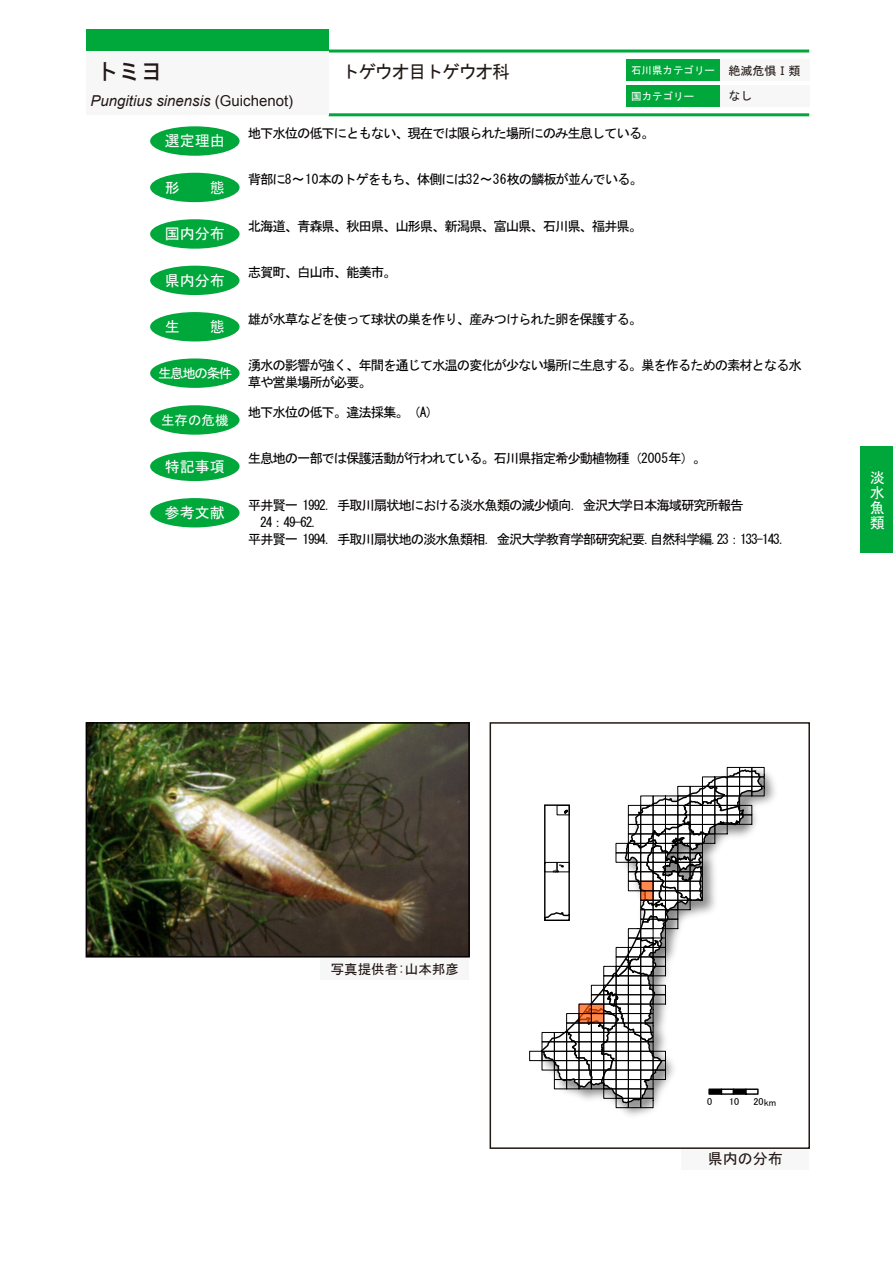
<style>
.page{position:relative;width:893px;height:1263px;background:#fff}
.page>*{position:absolute;margin:0;border:0;box-sizing:border-box;transform-origin:0 0}
.t1{font:24px "MS Gothic";color:#221815}
.t2{font:18px "MS Gothic";letter-spacing:-.07em;color:#221815}
.t3{font:15px/15px "MS Gothic";color:#fff;text-align:justify}
.t4{font:italic 15px "Arial";color:#221815}
.t5{font:15px "MS Gothic";color:#221815}
.t6{font:13.5px/17px "MS Gothic";letter-spacing:-.09em;color:#040000}
.t7{font:13.5px "MS Gothic";letter-spacing:-.1em;color:#fff}
.t8{font:13.5px "MS Gothic";color:#221815}
.t9{font:12px "MS Gothic";color:#221815}
.t10{font:10.5px "MS Gothic";color:#fff}
.t11{font:10.05px "MS UI Gothic";color:#000}
.s1{font-size:12px;color:#221815}
.s2{font-style:normal}
</style>
<div class="page">
<div style="left:720px;top:60px;width:89px;height:21px;background:#f7f7f7"></div>
<hr style="left:329px;top:50px;width:480px;height:3px;background:#00a73b">
<hr style="left:329px;top:113px;width:480px;height:3px;background:#00a73b">
<div style="left:626px;top:60px;width:94px;height:21px;background:#00a73b"></div>
<div style="left:86px;top:30px;width:243px;height:21px;background:#00a73b"></div>
<div style="left:86px;top:51px;width:243px;height:64px;background:#f7f7f7"></div>
<div style="left:720px;top:85px;width:89px;height:21px;background:#f7f7f7"></div>
<div style="left:626px;top:85px;width:94px;height:21px;background:#00a73b"></div>
<div style="left:150px;top:219px;width:90px;height:30px;background:#00a73b;border-radius:50%"></div>
<div style="left:150px;top:266px;width:90px;height:29px;background:#00a73b;border-radius:50%"></div>
<div style="left:150px;top:173px;width:90px;height:29px;background:#00a73b;border-radius:50%"></div>
<div style="left:150px;top:126px;width:90px;height:30px;background:#00a73b;border-radius:50%"></div>
<div style="left:150px;top:312px;width:90px;height:29px;background:#00a73b;border-radius:50%"></div>
<div style="left:150px;top:405px;width:90px;height:30px;background:#00a73b;border-radius:50%"></div>
<div style="left:150px;top:452px;width:90px;height:29px;background:#00a73b;border-radius:50%"></div>
<div style="left:150px;top:498px;width:90px;height:29px;background:#00a73b;border-radius:50%"></div>
<div style="left:150px;top:358px;width:90px;height:30px;background:#00a73b;border-radius:50%"></div>
<div style="left:682px;top:1148px;width:127px;height:21px;background:#f7f7f7"></div>
<div style="left:860px;top:446px;width:33px;height:107px;background:#00a73b"></div>
<img style="left:89px;top:725px;width:378px;height:229px">
<div style="left:86px;top:722px;width:384px;height:235px;border:2px solid #040000"></div>
<div style="left:320px;top:958px;width:149px;height:21px;background:#f7f7f7"></div>
<div style="left:490px;top:722px;width:320px;height:427px;border:2px solid #221815"></div>
<img style="left:506px;top:766px;width:285px;height:383px">
<svg style="left:529px;top:767px;width:236px;height:341px"></svg>
<div style="left:709px;top:1089px;width:12px;height:5px;background:#000"></div>
<div style="left:708px;top:1088px;width:14px;height:7px;border:1px solid #000"></div>
<div style="left:721px;top:1088px;width:13px;height:7px;border:1px solid #000"></div>
<div style="left:733px;top:1089px;width:13px;height:5px;background:#000"></div>
<div style="left:733px;top:1088px;width:13px;height:7px;border:1px solid #000"></div>
<div style="left:745px;top:1088px;width:14px;height:7px;border:1px solid #000"></div>
<h1 class="t1" style="left:95px;top:60px;width:70px">トミヨ</h1>
<h2 class="t2" style="left:341px;top:63px;width:170px">トゲウオ目トゲウオ科</h2>
<p class="t10" style="left:631px;top:65px;width:171px">石川県カテゴリー <span class="s1">絶滅危惧Ⅰ類</span></p>
<p class="t10" style="left:631px;top:91px;width:64px">国カテゴリー</p>
<p class="t9" style="left:728px;top:89px;width:25px">なし</p>
<p class="t4" style="left:91px;top:91px;width:204px">Pungitius sinensis <span class="s2">(Guichenot)</span></p>
<p class="t3" style="left:165px;top:134px;width:61px">選定理由</p>
<p class="t3" style="left:165px;top:180px;width:61px">形　　態</p>
<p class="t3" style="left:165px;top:226px;width:61px">国内分布</p>
<p class="t3" style="left:165px;top:273px;width:61px">県内分布</p>
<p class="t3" style="left:165px;top:319px;width:61px">生　　態</p>
<p class="t7" style="left:158px;top:366px;width:76px">生息地の条件</p>
<p class="t7" style="left:161px;top:414px;width:69px">生存の危機</p>
<p class="t3" style="left:165px;top:459px;width:61px">特記事項</p>
<p class="t3" style="left:165px;top:505px;width:61px">参考文献</p>
<p class="t6" style="left:248px;top:125px;width:408px">地下水位の低下にともない、現在では限られた場所にのみ生息している。</p>
<p class="t6" style="left:248px;top:171px;width:396px">背部に8～10本のトゲをもち、体側には32～36枚の鱗板が並んでいる。</p>
<p class="t6" style="left:248px;top:217px;width:396px">北海道、青森県、秋田県、山形県、新潟県、富山県、石川県、福井県。</p>
<p class="t6" style="left:248px;top:264px;width:150px">志賀町、白山市、能美市。</p>
<p class="t6" style="left:248px;top:310px;width:396px">雄が水草などを使って球状の巣を作り、産みつけられた卵を保護する。</p>
<p class="t6" style="left:248px;top:357px;width:556px">湧水の影響が強く、年間を通じて水温の変化が少ない場所に生息する。巣を作るための素材となる水草や営巣場所が必要。</p>
<p class="t6" style="left:248px;top:403px;width:193px">地下水位の低下。違法採集。（A）</p>
<p class="t6" style="left:248px;top:450px;width:460px">生息地の一部では保護活動が行われている。石川県指定希少動植物種（2005年）。</p>
<p class="t6" style="left:248px;top:496px;width:546px">平井賢一 1992．手取川扇状地における淡水魚類の減少傾向．金沢大学日本海域研究所報告<br>　24：49-62．<br>平井賢一 1994．手取川扇状地の淡水魚類相．金沢大学教育学部研究紀要.自然科学編.23：133-143．</p>
<p class="t3" style="left:870px;top:470px;width:16px">淡水魚類</p>
<p class="t8" style="left:331px;top:962px;width:130px">写真提供者:山本邦彦</p>
<p class="t11" style="left:707px;top:1096px;width:7px">0</p>
<p class="t11" style="left:729px;top:1096px;width:12px">10</p>
<p class="t11" style="left:753px;top:1097px;width:24px">20km</p>
<p class="t5" style="left:708px;top:1151px;width:76px">県内の分布</p>
</div>
